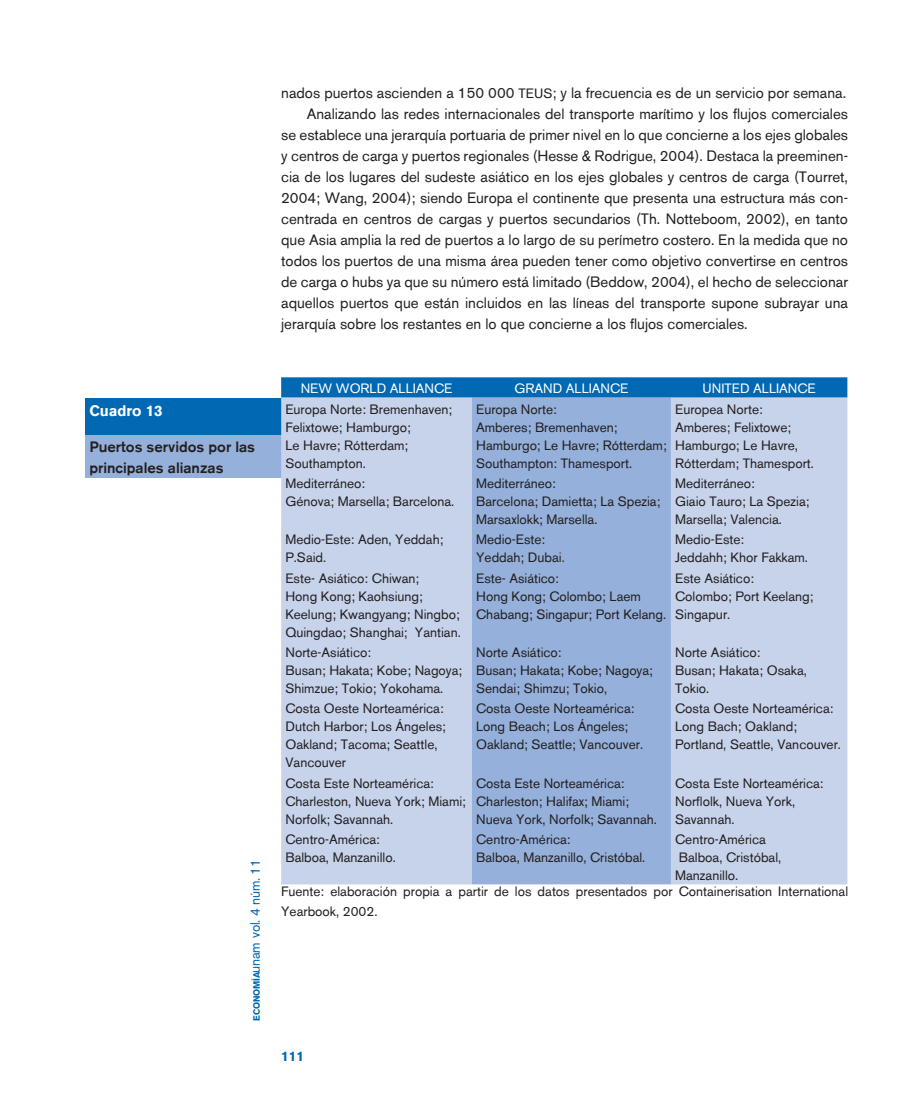
<style>
.page{position:relative;width:912px;height:1106px;background:#fff}
.page>*{position:absolute;margin:0;border:0;box-sizing:border-box;transform-origin:0 0}
.t1{font:15px "Akzidenz Grotesk BE";color:#231f20}
.t2{font:500 15px/21px "Akzidenz Grotesk BE";color:#231f20}
.t3{font:700 15px "Akzidenz Grotesk BE";color:#fff}
.t4{font:13.5px/18px "Akzidenz Grotesk BE";color:#231f20}
.t5{font:13.5px "Akzidenz Grotesk BE";color:#fff}
.t6{font:13.5px "Akzidenz Grotesk BE";letter-spacing:-.01em;color:#0168b3}
.t7{font:700 13.5px "Akzidenz Grotesk BE";color:#0168b3}
.s1{font-weight:700;font-size:8.85px}
.s2{font-size:13.5px}
</style>
<div class="page">
<div style="left:85px;top:398px;width:198px;height:37px;background:#0168b3"></div>
<div style="left:85px;top:435px;width:198px;height:42px;background:#95b0da"></div>
<div style="left:281px;top:377px;width:566px;height:20px;background:#0168b3"></div>
<div style="left:281px;top:397px;width:566px;height:487px;background:#c6d3eb"></div>
<div style="left:471px;top:397px;width:199px;height:487px;background:#95b0da"></div>
<p class="t3" style="left:89px;top:402px;width:75px">Cuadro 13</p>
<p class="t2" style="left:89px;top:436px;width:167px">Puertos servidos por las principales alianzas</p>
<p class="t6" style="left:247px;top:1020px;width:163px;rotate:-90deg"><span class="s1">ECONOMÍA</span>unam vol. 4 núm. 11</p>
<p class="t1" style="left:281px;top:84px;width:566px">nados puertos ascienden a 150 000 <span class="s2">TEUS</span>; y la frecuencia es de un servicio por semana.</p>
<p class="t1" style="left:306px;top:105px;width:542px">Analizando las redes internacionales del transporte marítimo y los flujos comerciales</p>
<p class="t1" style="left:281px;top:126px;width:568px">se establece una jerarquía portuaria de primer nivel en lo que concierne a los ejes globales</p>
<p class="t1" style="left:281px;top:147px;width:568px">y centros de carga y puertos regionales (Hesse &amp; Rodrigue, 2004). Destaca la preeminen-</p>
<p class="t1" style="left:281px;top:168px;width:568px">cia de los lugares del sudeste asiático en los ejes globales y centros de carga (Tourret,</p>
<p class="t1" style="left:281px;top:189px;width:568px">2004; Wang, 2004); siendo Europa el continente que presenta una estructura más con-</p>
<p class="t1" style="left:281px;top:210px;width:568px">centrada en centros de cargas y puertos secundarios (Th. Notteboom, 2002), en tanto</p>
<p class="t1" style="left:281px;top:231px;width:568px">que Asia amplia la red de puertos a lo largo de su perímetro costero. En la medida que no</p>
<p class="t1" style="left:281px;top:252px;width:568px">todos los puertos de una misma área pueden tener como objetivo convertirse en centros</p>
<p class="t1" style="left:281px;top:273px;width:568px">de carga o hubs ya que su número está limitado (Beddow, 2004), el hecho de seleccionar</p>
<p class="t1" style="left:281px;top:294px;width:568px">aquellos puertos que están incluidos en las líneas del transporte supone subrayar una</p>
<p class="t1" style="left:281px;top:315px;width:468px">jerarquía sobre los restantes en lo que concierne a los flujos comerciales.</p>
<p class="t5" style="left:300px;top:380px;width:153px">NEW WORLD ALLIANCE</p>
<p class="t5" style="left:514px;top:380px;width:115px">GRAND ALLIANCE</p>
<p class="t5" style="left:702px;top:380px;width:115px">UNITED ALLIANCE</p>
<p class="t4" style="left:285px;top:400px;width:168px">Europa Norte: Bremenhaven;<br>Felixtowe; Hamburgo;<br>Le Havre; Rótterdam;<br>Southampton.</p>
<p class="t4" style="left:476px;top:400px;width:192px">Europa Norte:<br>Amberes; Bremenhaven;<br>Hamburgo; Le Havre; Rótterdam;<br>Southampton: Thamesport.</p>
<p class="t4" style="left:675px;top:400px;width:140px">Europea Norte:<br>Amberes; Felixtowe;<br>Hamburgo; Le Havre,<br>Rótterdam; Thamesport.</p>
<p class="t4" style="left:285px;top:474px;width:170px">Mediterráneo:<br>Génova; Marsella; Barcelona.</p>
<p class="t4" style="left:476px;top:474px;width:185px">Mediterráneo:<br>Barcelona; Damietta; La Spezia;<br>Marsaxlokk; Marsella.</p>
<p class="t4" style="left:675px;top:474px;width:136px">Mediterráneo:<br>Giaio Tauro; La Spezia;<br>Marsella; Valencia.</p>
<p class="t4" style="left:285px;top:530px;width:159px">Medio-Este: Aden, Yeddah;<br>P.Said.</p>
<p class="t4" style="left:476px;top:530px;width:90px">Medio-Este:<br>Yeddah; Dubai.</p>
<p class="t4" style="left:675px;top:530px;width:134px">Medio-Este:<br>Jeddahh; Khor Fakkam.</p>
<p class="t4" style="left:285px;top:569px;width:177px">Este- Asiático: Chiwan;<br>Hong Kong; Kaohsiung;<br>Keelung; Kwangyang; Ningbo;<br>Quingdao; Shanghai; Yantian.</p>
<p class="t4" style="left:476px;top:569px;width:191px">Este- Asiático:<br>Hong Kong; Colombo; Laem<br>Chabang; Singapur; Port Kelang.</p>
<p class="t4" style="left:675px;top:569px;width:140px">Este Asiático:<br>Colombo; Port Keelang;<br>Singapur.</p>
<p class="t4" style="left:285px;top:643px;width:178px">Norte-Asiático:<br>Busan; Hakata; Kobe; Nagoya;<br>Shimzue; Tokio; Yokohama.</p>
<p class="t4" style="left:476px;top:643px;width:178px">Norte Asiático:<br>Busan; Hakata; Kobe; Nagoya;<br>Sendai; Shimzu; Tokio,</p>
<p class="t4" style="left:675px;top:643px;width:133px">Norte Asiático:<br>Busan; Hakata; Osaka,<br>Tokio.</p>
<p class="t4" style="left:285px;top:699px;width:162px">Costa Oeste Norteamérica:<br>Dutch Harbor; Los Ángeles;<br>Oakland; Tacoma; Seattle,<br>Vancouver</p>
<p class="t4" style="left:476px;top:699px;width:168px">Costa Oeste Norteamérica:<br>Long Beach; Los Ángeles;<br>Oakland; Seattle; Vancouver.</p>
<p class="t4" style="left:675px;top:699px;width:167px">Costa Oeste Norteamérica:<br>Long Bach; Oakland;<br>Portland, Seattle, Vancouver.</p>
<p class="t4" style="left:285px;top:774px;width:182px">Costa Este Norteamérica:<br>Charleston, Nueva York; Miami;<br>Norfolk; Savannah.</p>
<p class="t4" style="left:476px;top:774px;width:182px">Costa Este Norteamérica:<br>Charleston; Halifax; Miami;<br>Nueva York, Norfolk; Savannah.</p>
<p class="t4" style="left:675px;top:774px;width:150px">Costa Este Norteamérica:<br>Norflolk, Nueva York,<br>Savannah.</p>
<p class="t4" style="left:285px;top:830px;width:112px">Centro-América:<br>Balboa, Manzanillo.</p>
<p class="t4" style="left:476px;top:830px;width:171px">Centro-América:<br>Balboa, Manzanillo, Cristóbal.</p>
<p class="t4" style="left:675px;top:830px;width:108px">Centro-América<br>Balboa, Cristóbal,<br>Manzanillo.</p>
<p class="t4" style="left:281px;top:882px;width:568px;line-height:19.5px">Fuente: elaboración propia a partir de los datos presentados por Containerisation International<br>Yearbook, 2002.</p>
<p class="t7" style="left:281px;top:1048px;width:24px">111</p>
</div>
